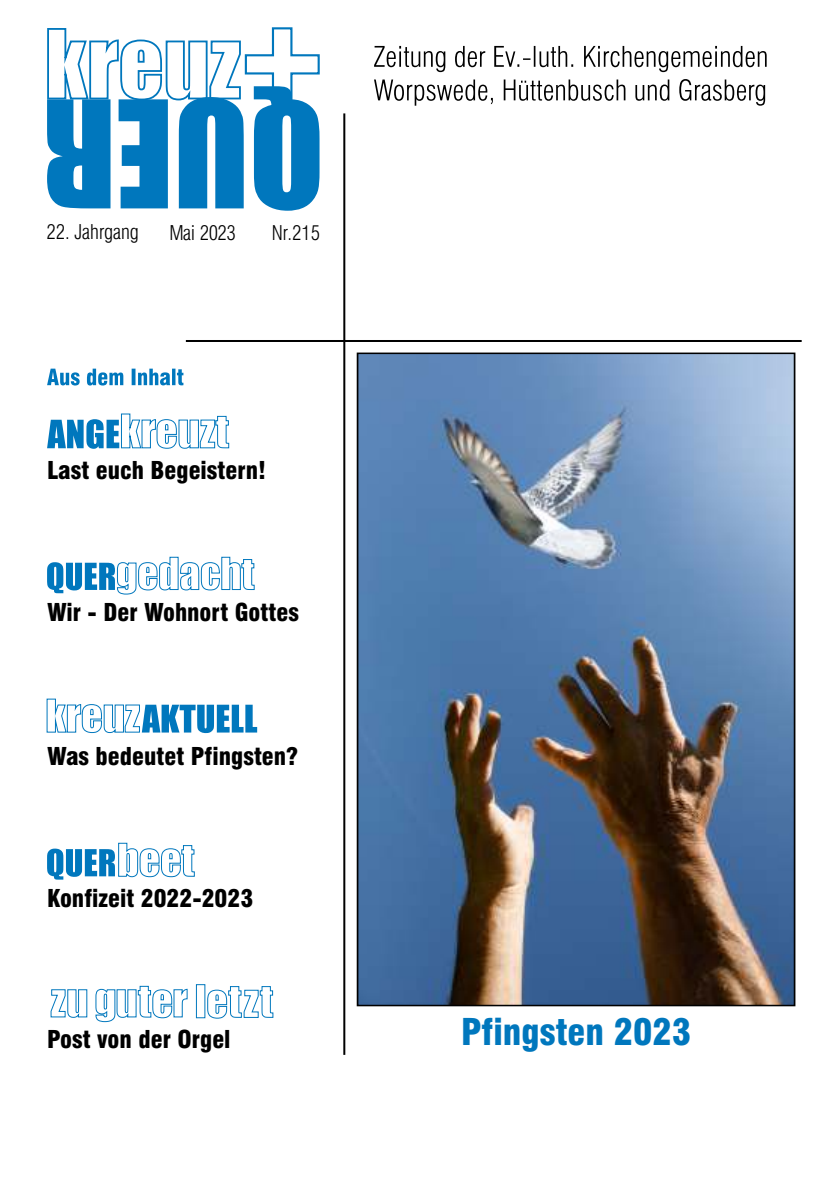
<style>
.page{position:relative;width:840px;height:1191px;background:#fff}
.page>*{position:absolute;margin:0;border:0;box-sizing:border-box;transform-origin:0 0}
.t1{font:900 condensed 36px "Swiss 721 BT";color:#0077bd}
.t2{font:900 condensed 24px "Swiss 721 BT";color:#000}
.t3{font:300 condensed 20px "Swiss 721 BT";color:#000}
</style>
<div class="page">
<img style="left:359px;top:355px;width:433px;height:648px">
<div style="left:356px;top:352px;width:439px;height:654px;border:2px solid #000"></div>
<svg style="left:50px;top:984px;width:224px;height:38px"></svg>
<svg style="left:47px;top:842px;width:148px;height:37px"></svg>
<svg style="left:46px;top:698px;width:211px;height:35px"></svg>
<svg style="left:47px;top:556px;width:208px;height:39px"></svg>
<svg style="left:47px;top:413px;width:182px;height:36px"></svg>
<hr style="left:186px;top:340px;width:615px;height:2px;background:#000">
<hr style="left:343px;top:113px;width:2px;height:941px;background:#000">
<svg style="left:374px;top:46px;width:392px;height:60px"></svg>
<svg style="left:47px;top:369px;width:136px;height:16px"></svg>
<svg style="left:47px;top:27px;width:273px;height:184px"></svg>
<p class="t3" style="left:46px;top:224px;width:94px">22. Jahrgang</p>
<p class="t3" style="left:169px;top:224px;width:68px">Mai 2023</p>
<p class="t3" style="left:271px;top:224px;width:50px">Nr.215</p>
<p class="t2" style="left:47px;top:461px;width:220px">Last euch Begeistern!</p>
<p class="t2" style="left:47px;top:603px;width:253px">Wir - Der Wohnort Gottes</p>
<p class="t2" style="left:47px;top:747px;width:252px">Was bedeutet Pfingsten?</p>
<p class="t2" style="left:47px;top:888px;width:207px">Konfizeit 2022-2023</p>
<p class="t2" style="left:47px;top:1029px;width:185px">Post von der Orgel</p>
<h1 class="t1" style="left:461px;top:1017px;width:231px">Pfingsten 2023</h1>
</div>
